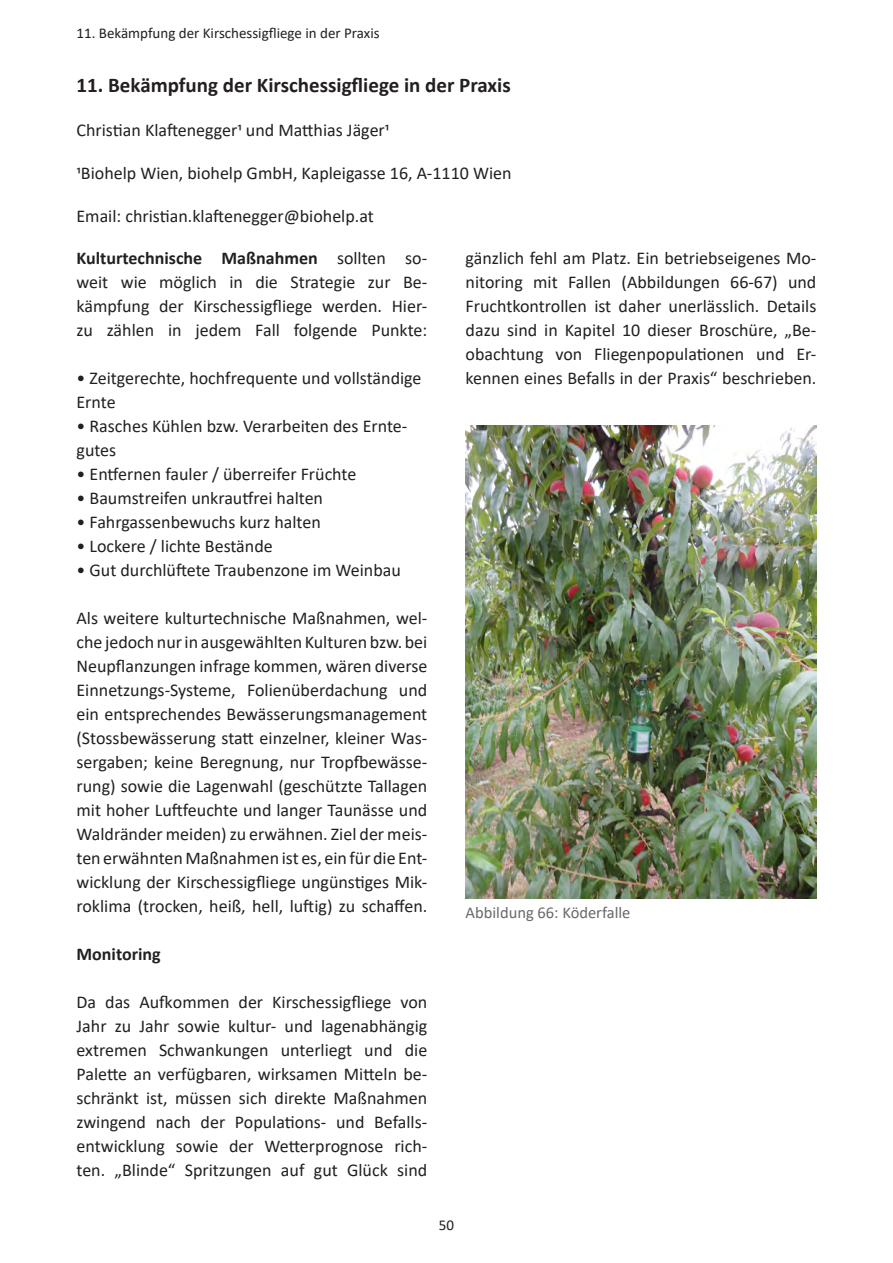
<style>
.page{position:relative;width:893px;height:1263px;background:#fff}
.page>*{position:absolute;margin:0;border:0;box-sizing:border-box;transform-origin:0 0}
.t1{font:700 21px "Calibri";color:#231f20}
.t2{font:18px/24px "Calibri";color:#231f20;text-align:justify}
.t3{font:700 18px "Calibri";color:#231f20}
.t4{font:16.5px "Calibri";color:#69696c}
.t5{font:15px "Calibri";color:#231f20}
.s1{font-weight:700}
</style>
<div class="page">
<img style="left:466px;top:425px;width:350px;height:474px">
<p class="t5" style="left:77px;top:23px;width:305px">11. Bekämpfung der Kirschessigfliege in der Praxis</p>
<p class="t1" style="left:77px;top:70px;width:436px">11. Bekämpfung der Kirschessigfliege in der Praxis</p>
<p class="t2" style="left:77px;top:117px;width:314px">Christian Klaftenegger1 und Matthias Jäger1</p>
<p class="t2" style="left:77px;top:160px;width:437px">1Biohelp Wien, biohelp GmbH, Kapleigasse 16, A-1110 Wien</p>
<p class="t2" style="left:77px;top:203px;width:299px">Email: christian.klaftenegger@biohelp.at</p>
<p class="t2" style="left:77px;top:246px;width:352px"><span class="s1">Kulturtechnische Maßnahmen</span> sollten so&shy;weit wie möglich in die Strategie zur Be&shy;kämpfung der Kirschessigfliege werden. Hier&shy;zu zählen in jedem Fall folgende Punkte:</p>
<p class="t2" style="left:77px;top:366px;width:347px">• Zeitgerechte, hochfrequente und vollständige<br>Ernte</p>
<p class="t2" style="left:77px;top:414px;width:332px">• Rasches Kühlen bzw. Verarbeiten des Ernte&shy;gutes</p>
<p class="t2" style="left:77px;top:462px;width:281px">• Entfernen fauler / überreifer Früchte</p>
<p class="t2" style="left:77px;top:486px;width:248px">• Baumstreifen unkrautfrei halten</p>
<p class="t2" style="left:77px;top:510px;width:246px">• Fahrgassenbewuchs kurz halten</p>
<p class="t2" style="left:77px;top:534px;width:198px">• Lockere / lichte Bestände</p>
<p class="t2" style="left:77px;top:558px;width:326px">• Gut durchlüftete Traubenzone im Weinbau</p>
<p class="t2" style="left:77px;top:606px;width:352px">Als weitere kulturtechnische Maßnahmen, wel&shy;che jedoch nur in ausgewählten Kulturen bzw. bei Neupflanzungen infrage kommen, wären diverse Einnetzungs-Systeme, Folienüberdachung und ein entsprechendes Bewässerungsmanagement (Stossbewässerung statt einzelner, kleiner Was&shy;sergaben; keine Beregnung, nur Tropfbewässe&shy;rung) sowie die Lagenwahl (geschützte Tallagen mit hoher Luftfeuchte und langer Taunässe und Waldränder meiden) zu erwähnen. Ziel der meis&shy;ten erwähnten Maßnahmen ist es, ein für die Ent&shy;wicklung der Kirschessigfliege ungünstiges Mik&shy;roklima (trocken, heiß, hell, luftig) zu schaffen.</p>
<p class="t3" style="left:77px;top:942px;width:86px">Monitoring</p>
<p class="t2" style="left:77px;top:990px;width:352px">Da das Aufkommen der Kirschessigfliege von Jahr zu Jahr sowie kultur- und lagenabhängig extremen Schwankungen unterliegt und die Palette an verfügbaren, wirksamen Mitteln be&shy;schränkt ist, müssen sich direkte Maßnahmen zwingend nach der Populations- und Befalls&shy;entwicklung sowie der Wetterprognose rich&shy;ten. „Blinde“ Spritzungen auf gut Glück sind</p>
<p class="t2" style="left:466px;top:246px;width:352px">gänzlich fehl am Platz. Ein betriebseigenes Mo&shy;nitoring mit Fallen (Abbildungen 66-67) und Fruchtkontrollen ist daher unerlässlich. Details dazu sind in Kapitel 10 dieser Broschüre, „Be&shy;obachtung von Fliegenpopulationen und Er&shy;kennen eines Befalls in der Praxis“ beschrieben.</p>
<p class="t4" style="left:466px;top:901px;width:166px">Abbildung 66: Köderfalle</p>
<p class="t5" style="left:439px;top:1214px;width:17px">50</p>
</div>
